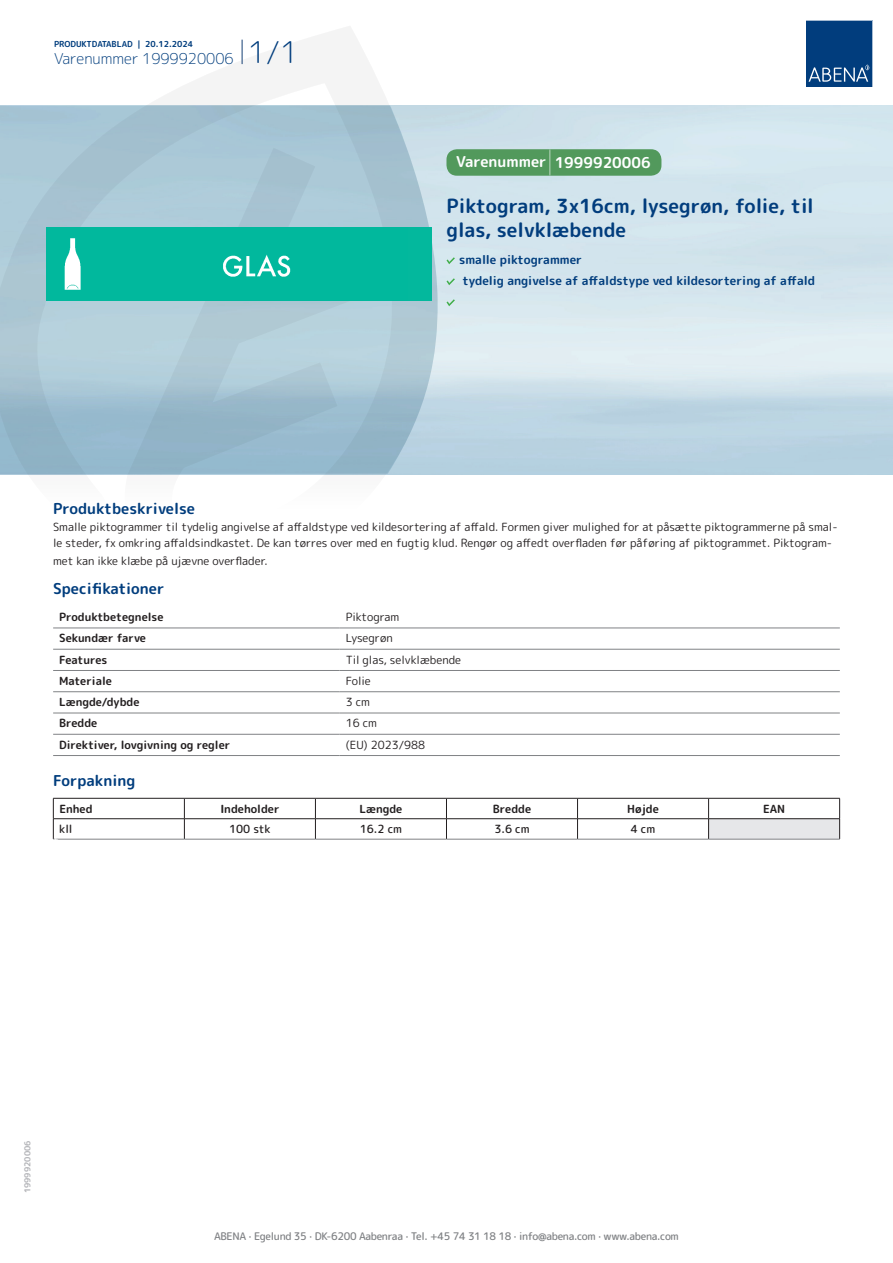
<style>
.page{position:relative;width:893px;height:1263px;background:#fff}
.page>*{position:absolute;margin:0;border:0;box-sizing:border-box;transform-origin:0 0}
.t1{font:700 19.5px/24px "Rounded Mplus 1 c";color:#013d7d}
.t2{font:700 15px "Rounded Mplus 1 c";color:#013d7d}
.t3{font:300 15px "Rounded Mplus 1 c";color:#013d7d}
.t4{font:700 15px "Rounded Mplus 1 c";color:#fff}
.t5{font:700 12px/21px "Rounded Mplus 1 c";color:#013d7d}
.t6{font:11.25px/16.5px "Rounded Mplus 1 c";color:#231f20}
.t7{font:700 11.25px "Rounded Mplus 1 c";color:#231f20}
.t8{font:500 11.25px "Rounded Mplus 1 c";color:#231f20}
.t9{font:500 10.5px "Rounded Mplus 1 c";letter-spacing:-.03em;color:#808285}
.t10{font:700 10.5px "Rounded Mplus 1 c";color:#fff}
.t11{font:700 8.25px "Rounded Mplus 1 c";color:#013d7d}
.t12{font:700 8.25px "Rounded Mplus 1 c";color:#b2b3b7}
.s1{font-size:30px}
.s2{font-size:25.5px}
</style>
<div class="page">
<svg style="left:0;top:26px;width:439px;height:449px"></svg>
<svg style="left:0;top:106px;width:438px;height:368px;background:#a6c4d3"></svg>
<svg style="left:242px;top:40px;width:1px;height:24px"></svg>
<svg style="left:806px;top:20px;width:67px;height:67px;background:#144b86"></svg>
<div style="left:47px;top:228px;width:384px;height:72px;background:#01b89d"></div>
<hr style="left:53px;top:628px;width:287px;height:1px;background:#808285">
<hr style="left:340px;top:628px;width:500px;height:1px;background:#808285">
<hr style="left:53px;top:649px;width:287px;height:1px;background:#808285">
<hr style="left:340px;top:649px;width:500px;height:1px;background:#808285">
<hr style="left:53px;top:670px;width:287px;height:1px;background:#808285">
<hr style="left:340px;top:670px;width:500px;height:1px;background:#808285">
<hr style="left:53px;top:691px;width:287px;height:1px;background:#808285">
<hr style="left:340px;top:691px;width:500px;height:1px;background:#808285">
<hr style="left:53px;top:713px;width:287px;height:1px;background:#808285">
<hr style="left:340px;top:713px;width:500px;height:1px;background:#808285">
<hr style="left:53px;top:734px;width:287px;height:1px;background:#808285">
<hr style="left:340px;top:734px;width:500px;height:1px;background:#808285">
<hr style="left:53px;top:755px;width:287px;height:1px;background:#808285">
<hr style="left:340px;top:755px;width:500px;height:1px;background:#808285">
<div style="left:709px;top:819px;width:131px;height:20px;background:#e6e7e9"></div>
<hr style="left:53px;top:798px;width:131px;height:1px;background:#231f20">
<hr style="left:184px;top:798px;width:131px;height:1px;background:#231f20">
<hr style="left:315px;top:798px;width:131px;height:1px;background:#231f20">
<hr style="left:446px;top:798px;width:131px;height:1px;background:#231f20">
<hr style="left:577px;top:798px;width:132px;height:1px;background:#231f20">
<hr style="left:709px;top:798px;width:131px;height:1px;background:#231f20">
<hr style="left:53px;top:818px;width:131px;height:1px;background:#231f20">
<svg style="left:53px;top:798px;width:1px;height:41px"></svg>
<hr style="left:184px;top:818px;width:131px;height:1px;background:#231f20">
<svg style="left:184px;top:798px;width:1px;height:41px"></svg>
<hr style="left:315px;top:818px;width:131px;height:1px;background:#231f20">
<svg style="left:315px;top:798px;width:1px;height:41px"></svg>
<hr style="left:446px;top:818px;width:131px;height:1px;background:#231f20">
<svg style="left:446px;top:798px;width:1px;height:41px"></svg>
<hr style="left:577px;top:818px;width:132px;height:1px;background:#231f20">
<svg style="left:577px;top:798px;width:1px;height:41px"></svg>
<hr style="left:709px;top:818px;width:131px;height:1px;background:#231f20">
<svg style="left:708px;top:798px;width:1px;height:41px"></svg>
<svg style="left:839px;top:798px;width:1px;height:41px"></svg>
<hr style="left:53px;top:839px;width:131px;height:1px;background:#808285">
<hr style="left:184px;top:839px;width:131px;height:1px;background:#808285">
<hr style="left:315px;top:839px;width:131px;height:1px;background:#808285">
<hr style="left:446px;top:839px;width:131px;height:1px;background:#808285">
<hr style="left:577px;top:839px;width:132px;height:1px;background:#808285">
<hr style="left:709px;top:839px;width:131px;height:1px;background:#808285">
<svg style="left:446px;top:257px;width:9px;height:7px"></svg>
<svg style="left:446px;top:278px;width:9px;height:7px"></svg>
<svg style="left:446px;top:299px;width:9px;height:7px"></svg>
<div style="left:446px;top:149px;width:215px;height:27px;background:#52995c;border-radius:10px"></div>
<p class="t11" style="left:54px;top:38px;width:141px">PRODUKTDATABLAD | 20.12.2024</p>
<h2 class="t3" style="left:54px;top:48px;width:246px">Varenummer 1999920006 <span class="s1">1/1</span></h2>
<h2 class="t4" style="left:456px;top:152px;width:196px">Varenummer <span class="s2">|</span> 1999920006</h2>
<h1 class="t1" style="left:446px;top:194px;width:369px">Piktogram, 3x16cm, lysegrøn, folie, til glas, selvklæbende</h1>
<p class="t5" style="left:459px;top:249px;width:357px">smalle piktogrammer<br>tydelig angivelse af affaldstype ved kildesortering af affald</p>
<h2 class="t2" style="left:53px;top:498px;width:143px">Produktbeskrivelse</h2>
<p class="t6" style="left:53px;top:518px;width:786px">Smalle piktogrammer til tydelig angivelse af affaldstype ved kildesortering af affald. Formen giver mulighed for at påsætte piktogrammerne på smal&shy;le steder, fx omkring affaldsindkastet. De kan tørres over med en fugtig klud. Rengør og affedt overfladen før påføring af piktogrammet. Piktogram-</p>
<p class="t6" style="left:53px;top:553px;width:216px">met kan ikke klæbe på ujævne overflader.</p>
<h2 class="t2" style="left:53px;top:578px;width:113px">Specifikationer</h2>
<p class="t7" style="left:59px;top:609px;width:106px">Produktbetegnelse</p>
<p class="t6" style="left:346px;top:609px;width:55px">Piktogram</p>
<p class="t7" style="left:59px;top:630px;width:88px">Sekundær farve</p>
<p class="t6" style="left:346px;top:630px;width:49px">Lysegrøn</p>
<p class="t7" style="left:59px;top:651px;width:50px">Features</p>
<p class="t6" style="left:346px;top:651px;width:117px">Til glas, selvklæbende</p>
<p class="t7" style="left:59px;top:673px;width:54px">Materiale</p>
<p class="t6" style="left:346px;top:672px;width:27px">Folie</p>
<p class="t7" style="left:59px;top:694px;width:82px">Længde/dybde</p>
<p class="t6" style="left:346px;top:694px;width:26px">3 cm</p>
<p class="t7" style="left:59px;top:715px;width:40px">Bredde</p>
<p class="t6" style="left:346px;top:715px;width:33px">16 cm</p>
<p class="t7" style="left:59px;top:737px;width:173px">Direktiver, lovgivning og regler</p>
<p class="t6" style="left:346px;top:736px;width:81px">(EU) 2023/988</p>
<h2 class="t2" style="left:53px;top:770px;width:84px">Forpakning</h2>
<p class="t7" style="left:59px;top:801px;width:35px">Enhed</p>
<p class="t7" style="left:220px;top:801px;width:61px">Indeholder</p>
<p class="t7" style="left:359px;top:801px;width:44px">Længde</p>
<p class="t7" style="left:493px;top:801px;width:40px">Bredde</p>
<p class="t7" style="left:627px;top:801px;width:33px">Højde</p>
<p class="t7" style="left:763px;top:801px;width:24px">EAN</p>
<p class="t8" style="left:59px;top:821px;width:15px">kll</p>
<p class="t8" style="left:229px;top:821px;width:43px">100 stk</p>
<p class="t8" style="left:360px;top:821px;width:44px">16.2 cm</p>
<p class="t8" style="left:494px;top:821px;width:37px">3.6 cm</p>
<p class="t8" style="left:631px;top:821px;width:26px">4 cm</p>
<p class="t10" style="left:53px;top:834px;width:7px">*</p>
<p class="t12" style="left:22px;top:1193px;width:54px;rotate:-90deg">1999920006</p>
<p class="t9" style="left:214px;top:1229px;width:466px">ABENA · Egelund 35 · DK-6200 Aabenraa · Tel. +45 74 31 18 18 · info@abena.com · www.abena.com</p>
</div>
